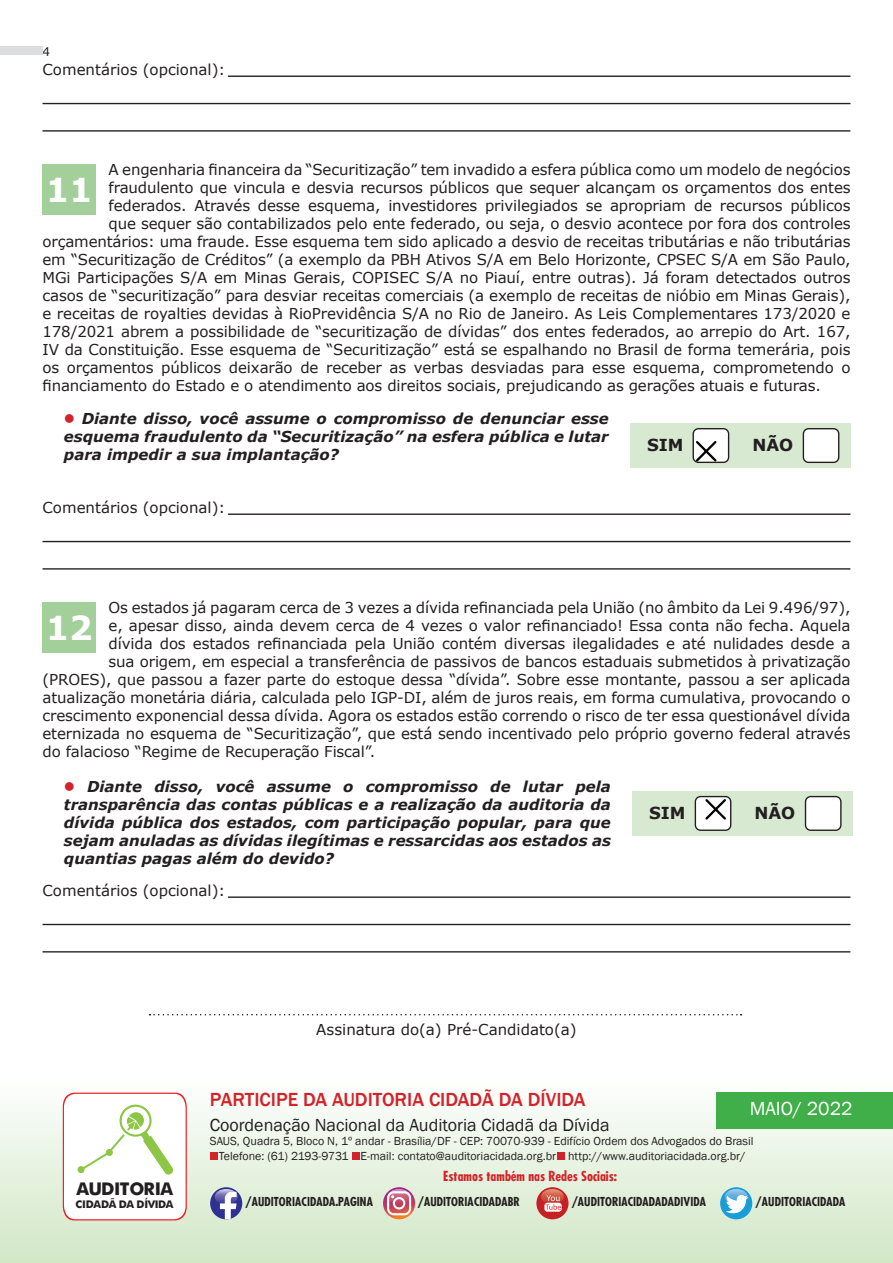
<style>
.page{position:relative;width:893px;height:1263px;background:#fff}
.page>*{position:absolute;margin:0;border:0;box-sizing:border-box;transform-origin:0 0}
.t1{font:700 33px "Verdana";color:#fff}
.t2{font:500 19.5px "Franklin Gothic";color:#d1232a}
.t3{font:19.5px "Franklin Gothic";color:#fff}
.t4{font:18px "Franklin Gothic";color:#231f20}
.t5{font:500 17.55px "Futura BT";letter-spacing:-.035em;color:#231f20}
.t6{font:700 16.5px "Verdana";color:#231f20}
.t7{font:15px "Verdana";letter-spacing:-.01em;color:#231f20}
.t8{font:italic 700 15px/18px "Verdana";color:#231f20;text-align:justify}
.t9{font:700 condensed 13.5px "Futura";color:#d1232a}
.t10{font:12px/14.4px "Franklin Gothic";color:#231f20;text-align:center}
.t11{font:700 condensed 12px "Futura";color:#231f20}
.t12{font:12px "Verdana";color:#231f20}
.t13{font:500 10.65px "Futura BT";letter-spacing:-.04em;color:#231f20}
.s1{color:#d1232a}
</style>
<div class="page">
<div style="left:0;top:46px;width:43px;height:9px;background:#dcdddf"></div>
<div style="left:43px;top:602px;width:53px;height:50px;background:#a3cf9a"></div>
<div style="left:43px;top:164px;width:53px;height:50px;background:#a3cf9a"></div>
<svg style="left:149px;top:1014px;width:593px;height:1px"></svg>
<hr style="left:228px;top:76px;width:622px;height:1px;background:#231f20">
<hr style="left:43px;top:103px;width:807px;height:1px;background:#231f20">
<hr style="left:43px;top:130px;width:807px;height:2px;background:#231f20">
<hr style="left:228px;top:513px;width:622px;height:2px;background:#231f20">
<hr style="left:43px;top:541px;width:807px;height:1px;background:#231f20">
<hr style="left:43px;top:568px;width:807px;height:2px;background:#231f20">
<hr style="left:228px;top:896px;width:622px;height:2px;background:#231f20">
<hr style="left:43px;top:924px;width:807px;height:1px;background:#231f20">
<hr style="left:43px;top:951px;width:807px;height:1px;background:#231f20">
<div style="left:0;top:1079px;width:893px;height:184px;background:linear-gradient(to bottom,#fdfefd,#d1e7c6)"></div>
<div style="left:717px;top:1092px;width:176px;height:37px;background:#40ae49"></div>
<svg style="left:63px;top:1093px;width:124px;height:127px"></svg>
<div style="left:352px;top:1152px;width:7px;height:7px;background:#d1232a"></div>
<div style="left:210px;top:1152px;width:7px;height:7px;background:#d1232a"></div>
<div style="left:557px;top:1152px;width:7px;height:7px;background:#d1232a"></div>
<div style="left:210px;top:1187px;width:32px;height:32px;background:#2e3092;border-radius:50%"></div>
<svg style="left:215px;top:1189px;width:23px;height:30px"></svg>
<svg style="left:383px;top:1187px;width:32px;height:32px"></svg>
<svg style="left:387px;top:1189px;width:24px;height:26px"></svg>
<div style="left:536px;top:1187px;width:32px;height:32px;background:#c61f25;border-radius:50%"></div>
<div style="left:544px;top:1203px;width:18px;height:9px;background:#fff;border-radius:3px"></div>
<svg style="left:541px;top:1189px;width:23px;height:21px"></svg>
<div style="left:720px;top:1187px;width:32px;height:32px;background:#179dd9;border-radius:50%"></div>
<svg style="left:725px;top:1189px;width:24px;height:25px"></svg>
<svg style="left:630px;top:423px;width:220px;height:45px"></svg>
<svg style="left:632px;top:791px;width:221px;height:45px"></svg>
<p class="t12" style="left:43px;top:43px;width:9px">4</p>
<p class="t7" style="left:43px;top:60px;width:184px">Comentários (opcional):</p>
<p class="t7" style="left:109px;top:159px;width:743px">A engenharia financeira da “Securitização” tem invadido a esfera pública como um modelo de negócios</p>
<p class="t7" style="left:109px;top:177px;width:743px">fraudulento que vincula e desvia recursos públicos que sequer alcançam os orçamentos dos entes</p>
<p class="t7" style="left:109px;top:195px;width:743px">federados. Através desse esquema, investidores privilegiados se apropriam de recursos públicos</p>
<p class="t7" style="left:109px;top:213px;width:743px">que sequer são contabilizados pelo ente federado, ou seja, o desvio acontece por fora dos controles</p>
<p class="t7" style="left:43px;top:231px;width:809px">orçamentários: uma fraude. Esse esquema tem sido aplicado a desvio de receitas tributárias e não tributárias</p>
<p class="t7" style="left:43px;top:249px;width:809px">em “Securitização de Créditos” (a exemplo da PBH Ativos S/A em Belo Horizonte, CPSEC S/A em São Paulo,</p>
<p class="t7" style="left:43px;top:267px;width:809px">MGi Participações S/A em Minas Gerais, COPISEC S/A no Piauí, entre outras). Já foram detectados outros</p>
<p class="t7" style="left:43px;top:285px;width:809px">casos de “securitização” para desviar receitas comerciais (a exemplo de receitas de nióbio em Minas Gerais),</p>
<p class="t7" style="left:43px;top:303px;width:809px">e receitas de royalties devidas à RioPrevidência S/A no Rio de Janeiro. As Leis Complementares 173/2020 e</p>
<p class="t7" style="left:43px;top:321px;width:809px">178/2021 abrem a possibilidade de “securitização de dívidas” dos entes federados, ao arrepio do Art. 167,</p>
<p class="t7" style="left:43px;top:339px;width:809px">IV da Constituição. Esse esquema de “Securitização” está se espalhando no Brasil de forma temerária, pois</p>
<p class="t7" style="left:43px;top:357px;width:810px">os orçamentos públicos deixarão de receber as verbas desviadas para esse esquema, comprometendo o</p>
<p class="t7" style="left:43px;top:375px;width:780px">financiamento do Estado e o atendimento aos direitos sociais, prejudicando as gerações atuais e futuras.</p>
<p class="t8" style="left:64px;top:409px;width:546px"><span class="s1">●</span> Diante disso, você assume o compromisso de denunciar esse esquema fraudulento da “Securitização” na esfera pública e lutar para impedir a sua implantação?</p>
<h1 class="t1" style="left:46px;top:166px;width:49px">11</h1>
<p class="t6" style="left:647px;top:433px;width:38px">SIM</p>
<p class="t6" style="left:752px;top:433px;width:42px">NÃO</p>
<p class="t7" style="left:43px;top:497px;width:184px">Comentários (opcional):</p>
<p class="t7" style="left:109px;top:597px;width:743px">Os estados já pagaram cerca de 3 vezes a dívida refinanciada pela União (no âmbito da Lei 9.496/97),</p>
<p class="t7" style="left:109px;top:615px;width:743px">e, apesar disso, ainda devem cerca de 4 vezes o valor refinanciado! Essa conta não fecha. Aquela</p>
<p class="t7" style="left:109px;top:633px;width:743px">dívida dos estados refinanciada pela União contém diversas ilegalidades e até nulidades desde a</p>
<p class="t7" style="left:109px;top:651px;width:743px">sua origem, em especial a transferência de passivos de bancos estaduais submetidos à privatização</p>
<p class="t7" style="left:43px;top:669px;width:810px">(PROES), que passou a fazer parte do estoque dessa “dívida”. Sobre esse montante, passou a ser aplicada</p>
<p class="t7" style="left:43px;top:687px;width:809px">atualização monetária diária, calculada pelo IGP-DI, além de juros reais, em forma cumulativa, provocando o</p>
<p class="t7" style="left:43px;top:705px;width:809px">crescimento exponencial dessa dívida. Agora os estados estão correndo o risco de ter essa questionável dívida</p>
<p class="t7" style="left:43px;top:723px;width:809px">eternizada no esquema de “Securitização”, que está sendo incentivado pelo próprio governo federal através</p>
<p class="t7" style="left:43px;top:741px;width:334px">do falacioso “Regime de Recuperação Fiscal”.</p>
<h1 class="t1" style="left:46px;top:604px;width:49px">12</h1>
<p class="t8" style="left:64px;top:777px;width:548px"><span class="s1">●</span> Diante disso, você assume o compromisso de lutar pela transparência das contas públicas e a realização da auditoria da dívida pública dos estados, com participação popular, para que sejam anuladas as dívidas ilegítimas e ressarcidas aos estados as quantias pagas além do devido?</p>
<p class="t7" style="left:43px;top:880px;width:184px">Comentários (opcional):</p>
<p class="t6" style="left:649px;top:801px;width:38px">SIM</p>
<p class="t6" style="left:754px;top:801px;width:42px">NÃO</p>
<p class="t7" style="left:316px;top:1019px;width:262px">Assinatura do(a) Pré-Candidato(a)</p>
<p class="t5" style="left:76px;top:1179px;width:98px">AUDITORIA</p>
<p class="t13" style="left:76px;top:1198px;width:99px">CIDADÃ DA DÍVIDA</p>
<h2 class="t2" style="left:210px;top:1087px;width:377px">PARTICIPE DA AUDITORIA CIDADÃ DA DÍVIDA</h2>
<p class="t4" style="left:210px;top:1114px;width:401px">Coordenação Nacional da Auditoria Cidadã da Dívida</p>
<p class="t10" style="left:210px;top:1134px;width:545px">SAUS, Quadra 5, Bloco N, 1º andar - Brasília/DF - CEP: 70070-939 - Edifício Ordem dos Advogados do Brasil<br>Telefone: (61) 2193-9731 E-mail: contato@auditoriacidada.org.br http://www.auditoriacidada.org.br/</p>
<h2 class="t3" style="left:750px;top:1097px;width:104px">MAIO/ 2022</h2>
<p class="t9" style="left:443px;top:1167px;width:175px">Estamos também nas Redes Sociais:</p>
<p class="t11" style="left:245px;top:1194px;width:129px">/AUDITORIACIDADA.PAGINA</p>
<p class="t11" style="left:418px;top:1194px;width:104px">/AUDITORIACIDADABR</p>
<p class="t11" style="left:571px;top:1194px;width:136px">/AUDITORIACIDADADADIVIDA</p>
<p class="t11" style="left:755px;top:1193px;width:92px">/AUDITORIACIDADA</p>
</div>
